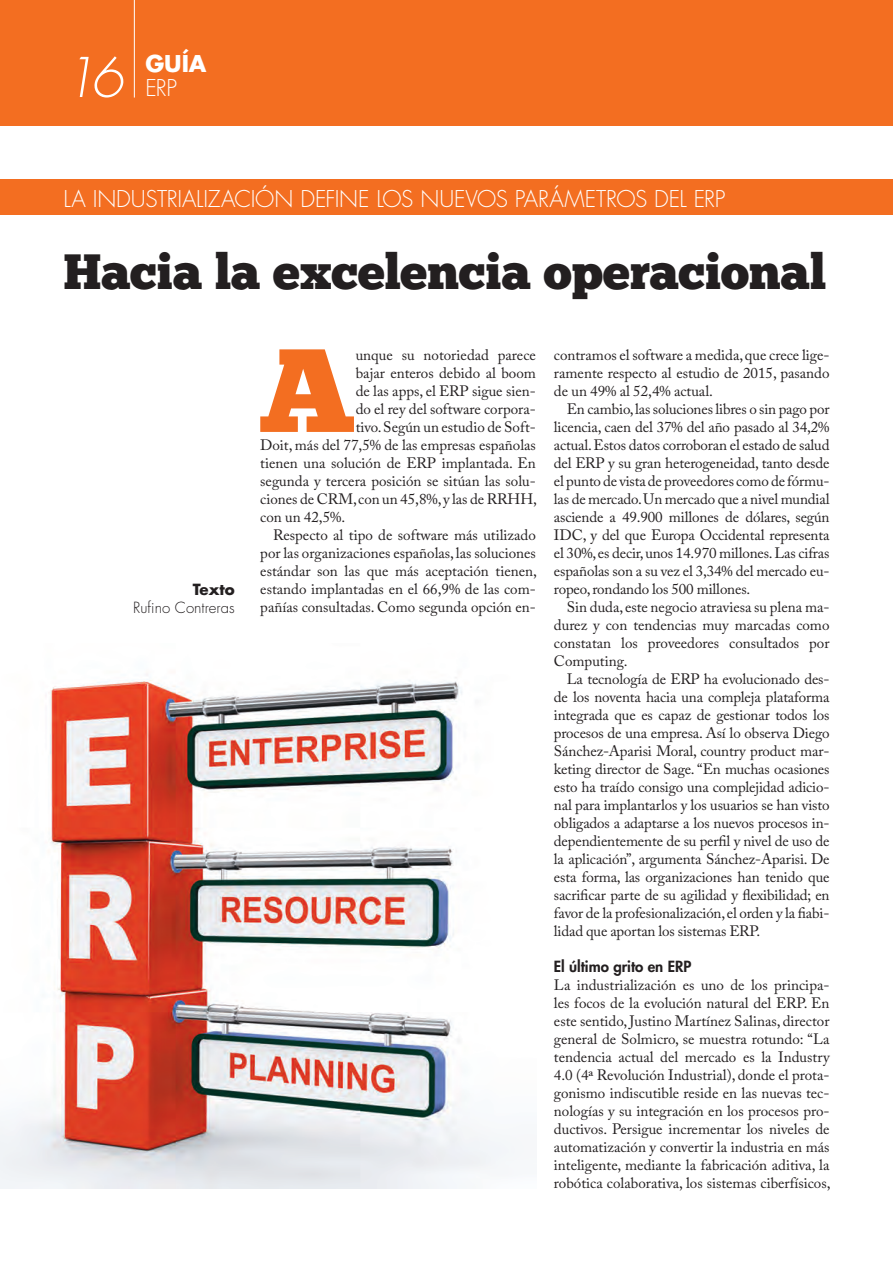
<style>
.page{position:relative;width:893px;height:1263px;background:#fff}
.page>*{position:absolute;margin:0;border:0;box-sizing:border-box;transform-origin:0 0}
.t1{font:118.05px "Chunk Five";color:#f36e21}
.t2{font:italic 300 53.25px "Futura Std";color:#fff}
.t3{font:49.5px "Chunk Five";letter-spacing:-.005em;color:#231f20}
.t4{font:300 22.5px "Futura Std";letter-spacing:-.01em;color:#fff}
.t5{font:700 22.5px "Futura Std";color:#fff}
.t6{font:15px/18px "Adobe Caslon Pro";color:#231f20;text-align:justify}
.t7{font:800 15px "Futura Std";color:#231f20}
.t8{font:300 15px "Futura Std";color:#231f20}
.t9{font:700 15px "Futura Std";color:#231f20}
</style>
<div class="page">
<div style="left:0;top:0;width:892px;height:126px;background:#f36e21"></div>
<div style="left:0;top:180px;width:892px;height:35px;background:#f36e21"></div>
<hr style="left:134px;top:0;width:1px;height:97px;background:#fff">
<img style="left:0;top:674px;width:515px;height:514px">
<h2 class="t2" style="left:63px;top:45px;width:61px">16</h2>
<h3 class="t5" style="left:145px;top:48px;width:62px">GUÍA</h3>
<h3 class="t4" style="left:145px;top:74px;width:33px">ERP</h3>
<h3 class="t4" style="left:63px;top:185px;width:663px">LA INDUSTRIALIZACIÓN DEFINE LOS NUEVOS PARÁMETROS DEL ERP</h3>
<h3 class="t3" style="left:63px;top:242px;width:764px">Hacia la excelencia operacional</h3>
<p class="t9" style="left:193px;top:579px;width:44px">Texto</p>
<p class="t8" style="left:133px;top:598px;width:103px">Rufino Contreras</p>
<h1 class="t1" style="left:258px;top:320px;width:99px">A</h1>
<p class="t6" style="left:355px;top:345px;width:181px">unque su notoriedad parece</p>
<p class="t6" style="left:355px;top:363px;width:182px">bajar enteros debido al boom</p>
<p class="t6" style="left:355px;top:381px;width:181px">de las apps, el ERP sigue sien-</p>
<p class="t6" style="left:355px;top:399px;width:181px">do el rey del software corpora-</p>
<p class="t6" style="left:355px;top:417px;width:181px">tivo. Según un estudio de Soft-</p>
<p class="t6" style="left:260px;top:435px;width:277px">Doit, más del 77,5% de las empresas españolas</p>
<p class="t6" style="left:260px;top:453px;width:277px">tienen una solución de ERP implantada. En</p>
<p class="t6" style="left:260px;top:471px;width:277px">segunda y tercera posición se sitúan las solu-</p>
<p class="t6" style="left:260px;top:489px;width:278px">ciones de CRM, con un 45,8%, y las de RRHH,</p>
<p class="t6" style="left:260px;top:507px;width:86px">con un 42,5%.</p>
<p class="t6" style="left:273px;top:525px;width:264px">Respecto al tipo de software más utilizado</p>
<p class="t6" style="left:260px;top:543px;width:277px">por las organizaciones españolas, las soluciones</p>
<p class="t6" style="left:260px;top:561px;width:278px">estándar son las que más aceptación tienen,</p>
<p class="t6" style="left:260px;top:579px;width:277px">estando implantadas en el 66,9% de las com-</p>
<p class="t6" style="left:260px;top:597px;width:277px">pañías consultadas. Como segunda opción en-</p>
<p class="t6" style="left:553px;top:345px;width:277px">contramos el software a medida, que crece lige&shy;ramente respecto al estudio de 2015, pasando de un 49% al 52,4% actual.</p>
<p class="t6" style="left:553px;top:399px;width:277px;text-indent:13px">En cambio, las soluciones libres o sin pago por licencia, caen del 37% del año pasado al 34,2% actual. Estos datos corroboran el estado de salud del ERP y su gran heterogeneidad, tanto desde el punto de vista de proveedores como de fórmu&shy;las de mercado. Un mercado que a nivel mundial asciende a 49.900 millones de dólares, según IDC, y del que Europa Occidental representa el 30%, es decir, unos 14.970 millones. Las cifras españolas son a su vez el 3,34% del mercado eu&shy;ropeo, rondando los 500 millones.</p>
<p class="t6" style="left:553px;top:597px;width:277px;text-indent:13px">Sin duda, este negocio atraviesa su plena ma&shy;durez y con tendencias muy marcadas como constatan los proveedores consultados por Computing.</p>
<p class="t6" style="left:553px;top:669px;width:277px;text-indent:13px">La tecnología de ERP ha evolucionado des&shy;de los noventa hacia una compleja plataforma integrada que es capaz de gestionar todos los procesos de una empresa. Así lo observa Diego Sánchez-Aparisi Moral, country product mar&shy;keting director de Sage. “En muchas ocasiones esto ha traído consigo una complejidad adicio&shy;nal para implantarlos y los usuarios se han visto obligados a adaptarse a los nuevos procesos in&shy;dependientemente de su perfil y nivel de uso de la aplicación”, argumenta Sánchez-Aparisi. De esta forma, las organizaciones han tenido que sacrificar parte de su agilidad y flexibilidad; en favor de la profesionalización, el orden y la fiabi&shy;lidad que aportan los sistemas ERP.</p>
<p class="t7" style="left:553px;top:957px;width:139px">El último grito en ERP</p>
<p class="t6" style="left:553px;top:975px;width:278px">La industrialización es uno de los principa&shy;les focos de la evolución natural del ERP. En este sentido, Justino Martínez Salinas, director general de Solmicro, se muestra rotundo: “La tendencia actual del mercado es la Industry 4.0 (4ª Revolución Industrial), donde el prota&shy;gonismo indiscutible reside en las nuevas tec&shy;nologías y su integración en los procesos pro&shy;ductivos. Persigue incrementar los niveles de automatización y convertir la industria en más inteligente, mediante la fabricación aditiva, la robótica colaborativa, los sistemas ciberfísicos,</p>
</div>
